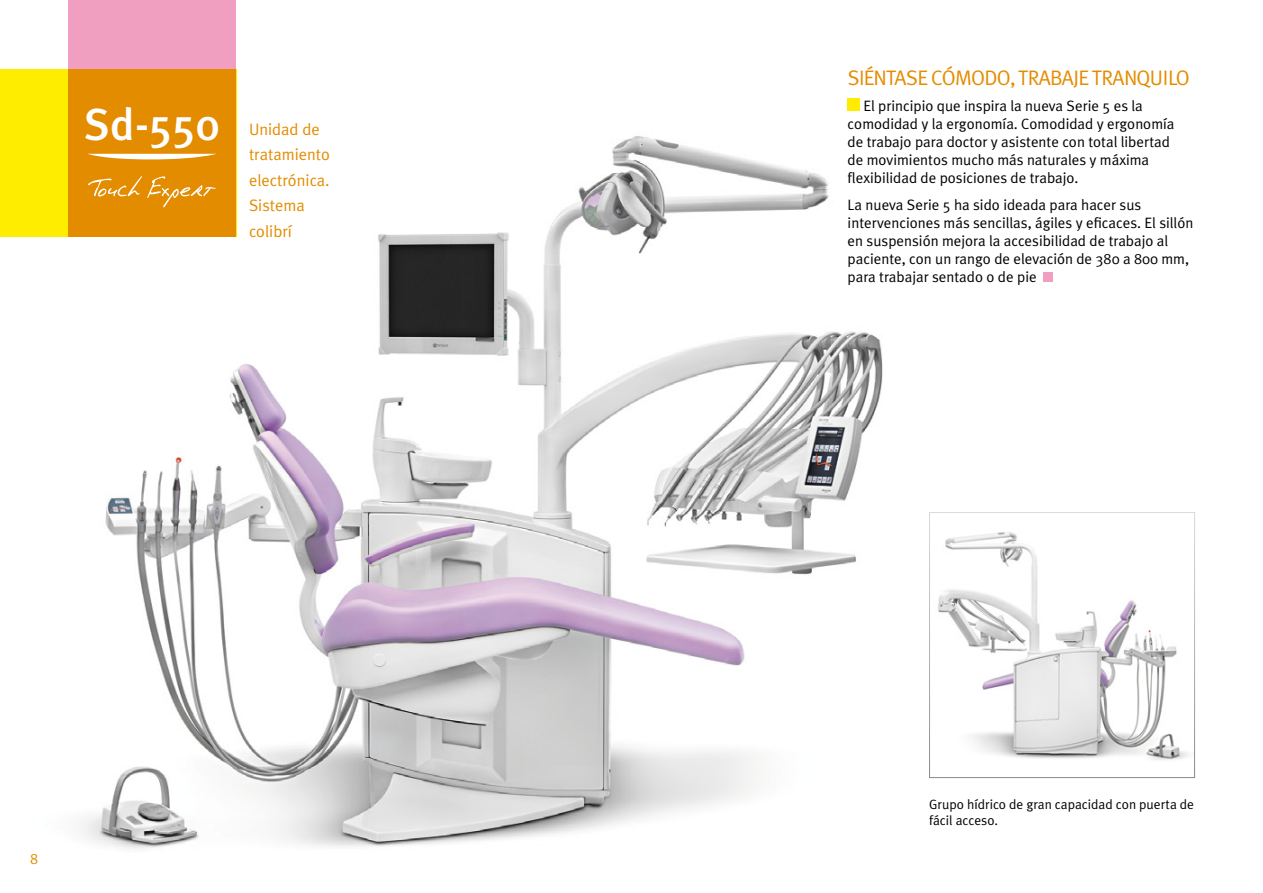
<style>
.page{position:relative;width:1263px;height:893px;background:#fff}
.page>*{position:absolute;margin:0;border:0;box-sizing:border-box;transform-origin:0 0}
.t1{font:500 45px "Meta Plus";color:#fff}
.t2{font:21px "Meta Plus Normal";letter-spacing:-.04em;color:#e48c00}
.t3{font:16.5px/25.5px "Meta Plus Normal";color:#e48c00}
.t4{font:15px/18px "Meta Plus Normal";color:#000}
.t5{font:15px "Meta Plus Normal";color:#e48c00}
.t6{font:13.5px/16.2px "Meta Plus Normal";color:#000}
</style>
<div class="page">
<img style="left:78px;top:83px;width:805px;height:766px">
<div style="left:68px;top:0;width:168px;height:237px;background:#f19fc1"></div>
<div style="left:0;top:69px;width:236px;height:168px;background:#ffed00"></div>
<div style="left:848px;top:99px;width:12px;height:12px;background:#ffed00"></div>
<div style="left:1043px;top:272px;width:10px;height:10px;background:#f19fc1"></div>
<img style="left:938px;top:532px;width:250px;height:228px">
<div style="left:929px;top:512px;width:266px;height:266px;border:1px solid #fff"></div>
<div style="left:68px;top:69px;width:168px;height:168px;background:#e48c00"></div>
<svg style="left:88px;top:154px;width:128px;height:5px"></svg>
<svg style="left:88px;top:176px;width:128px;height:31px"></svg>
<h1 class="t1" style="left:84px;top:98px;width:137px">Sd-550</h1>
<p class="t3" style="left:249px;top:116px;width:83px">Unidad de tratamiento electrónica.<br>Sistema colibrí</p>
<p class="t5" style="left:30px;top:850px;width:10px">8</p>
<h2 class="t2" style="left:848px;top:65px;width:344px">SIÉNTASE CÓMODO, TRABAJE TRANQUILO</h2>
<p class="t4" style="left:848px;top:97px;width:328px;text-indent:16px">El principio que inspira la nueva Serie 5 es la comodidad y la ergonomía. Comodidad y ergonomía de trabajo para doctor y asistente con total libertad de movimientos mucho más naturales y máxima flexibilidad de posiciones de trabajo.</p>
<p class="t4" style="left:848px;top:195px;width:347px">La nueva Serie 5 ha sido ideada para hacer sus intervenciones más sencillas, ágiles y eficaces. El sillón en suspensión mejora la accesibilidad de trabajo al paciente, con un rango de elevación de 380 a 800 mm, para trabajar sentado o de pie</p>
<p class="t6" style="left:929px;top:796px;width:266px">Grupo hídrico de gran capacidad con puerta de fácil acceso.</p>
</div>
